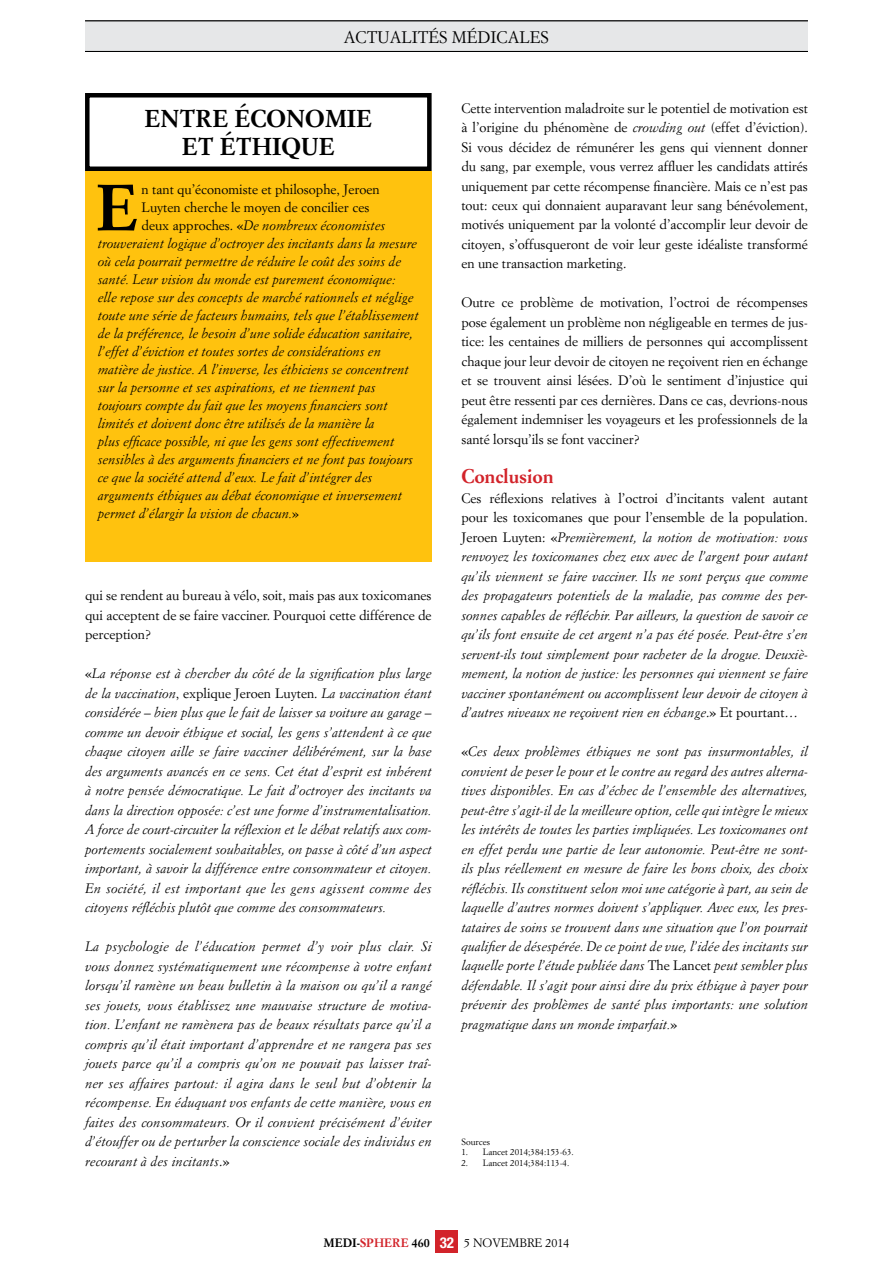
<style>
.page{position:relative;width:893px;height:1263px;background:#fff}
.page>*{position:absolute;margin:0;border:0;box-sizing:border-box;transform-origin:0 0}
.t1{font:700 63.9px "Simoncini Garamond";color:#000}
.t2{font:700 24px/28.8px "Simoncini Garamond";color:#000;text-align:center}
.t3{font:700 19.5px "Simoncini Garamond";color:#d2232a}
.t4{font:16.5px "Simoncini Garamond";color:#000}
.t5{font:italic 13.5px/19.5px "Simoncini Garamond";color:#000;text-align:justify}
.t6{font:13.5px/19.5px "Simoncini Garamond";color:#000;text-align:justify}
.t7{font:700 12px "Simoncini Garamond";color:#000}
.t8{font:12px "Simoncini Garamond";color:#000}
.t9{font:9px "Simoncini Garamond";color:#000}
.s1{font-style:normal}
.s2{font-style:italic}
.s3{color:#d2232a}
.s4{font-family:"Helvetica Neue";font-stretch:condensed;font-size:15px;color:#fff}
</style>
<div class="page">
<div style="left:436px;top:1231px;width:22px;height:22px;background:#d2232a"></div>
<div style="left:85px;top:21px;width:723px;height:30px;background:#e6e7e8"></div>
<hr style="left:85px;top:21px;width:723px;height:1px;background:#000">
<hr style="left:85px;top:51px;width:723px;height:1px;background:#000">
<div style="left:85px;top:93px;width:347px;height:78px;border:4px solid #000"></div>
<div style="left:85px;top:171px;width:347px;height:390px;background:#ffc20e"></div>
<p class="t4" style="left:344px;top:27px;width:207px">ACTUALITÉS MÉDICALES</p>
<h2 class="t2" style="left:144px;top:104px;width:229px">ENTRE ÉCONOMIE<br>ET ÉTHIQUE</h2>
<h1 class="t1" style="left:96px;top:168px;width:44px">E</h1>
<p class="t6" style="left:142px;top:180px;width:240px">n tant qu’économiste et philosophe, Jeroen</p>
<p class="t6" style="left:142px;top:198px;width:229px">Luyten cherche le moyen de concilier ces</p>
<p class="t5" style="left:142px;top:216px;width:245px"><span class="s1">deux approches. «</span>De nombreux économistes</p>
<p class="t5" style="left:98px;top:234px;width:321px">trouveraient logique d’octroyer des incitants dans la mesure</p>
<p class="t5" style="left:98px;top:252px;width:305px">où cela pourrait permettre de réduire le coût des soins de</p>
<p class="t5" style="left:98px;top:270px;width:299px">santé. Leur vision du monde est purement économique:</p>
<p class="t5" style="left:98px;top:288px;width:317px">elle repose sur des concepts de marché rationnels et néglige</p>
<p class="t5" style="left:98px;top:306px;width:322px">toute une série de facteurs humains, tels que l’établissement</p>
<p class="t5" style="left:98px;top:324px;width:317px">de la préférence, le besoin d’une solide éducation sanitaire,</p>
<p class="t5" style="left:98px;top:342px;width:285px">l’effet d’éviction et toutes sortes de considérations en</p>
<p class="t5" style="left:98px;top:360px;width:312px">matière de justice. A l’inverse, les éthiciens se concentrent</p>
<p class="t5" style="left:98px;top:378px;width:279px">sur la personne et ses aspirations, et ne tiennent pas</p>
<p class="t5" style="left:98px;top:396px;width:291px">toujours compte du fait que les moyens financiers sont</p>
<p class="t5" style="left:98px;top:414px;width:278px">limités et doivent donc être utilisés de la manière la</p>
<p class="t5" style="left:98px;top:432px;width:298px">plus efficace possible, ni que les gens sont effectivement</p>
<p class="t5" style="left:98px;top:450px;width:317px">sensibles à des arguments financiers et ne font pas toujours</p>
<p class="t5" style="left:98px;top:468px;width:276px">ce que la société attend d’eux. Le fait d’intégrer des</p>
<p class="t5" style="left:98px;top:486px;width:306px">arguments éthiques au débat économique et inversement</p>
<p class="t5" style="left:98px;top:504px;width:203px">permet d’élargir la vision de chacun.<span class="s1">»</span></p>
<p class="t6" style="left:85px;top:585px;width:348px">qui se rendent au bureau à vélo, soit, mais pas aux toxicomanes qui acceptent de se faire vacciner. Pourquoi cette différence de perception?</p>
<p class="t5" style="left:85px;top:663px;width:348px"><span class="s1">«</span>La réponse est à chercher du côté de la signification plus large de la vaccination<span class="s1">, explique Jeroen Luyten.</span> La vaccination étant considérée – bien plus que le fait de laisser sa voiture au garage – comme un devoir éthique et social, les gens s’attendent à ce que chaque citoyen aille se faire vacciner délibérément, sur la base des arguments avancés en ce sens. Cet état d’esprit est inhérent à notre pensée démocratique. Le fait d’octroyer des incitants va dans la direction opposée: c’est une forme d’instrumentalisation.<br>A force de court-circuiter la réflexion et le débat relatifs aux com&shy;portements socialement souhaitables, on passe à côté d’un aspect important, à savoir la différence entre consommateur et citoyen.<br>En société, il est important que les gens agissent comme des citoyens réfléchis plutôt que comme des consommateurs.</p>
<p class="t5" style="left:85px;top:936px;width:348px">La psychologie de l’éducation permet d’y voir plus clair. Si vous donnez systématiquement une récompense à votre enfant lorsqu’il ramène un beau bulletin à la maison ou qu’il a rangé ses jouets, vous établissez une mauvaise structure de motiva&shy;tion. L’enfant ne ramènera pas de beaux résultats parce qu’il a compris qu’il était important d’apprendre et ne rangera pas ses jouets parce qu’il a compris qu’on ne pouvait pas laisser traî&shy;ner ses affaires partout: il agira dans le seul but d’obtenir la récompense. En éduquant vos enfants de cette manière, vous en faites des consommateurs. Or il convient précisément d’éviter d’étouffer ou de perturber la conscience sociale des individus en recourant à des incitants<span class="s1">.»</span></p>
<p class="t6" style="left:461px;top:98px;width:348px">Cette intervention maladroite sur le potentiel de motivation est à l’origine du phénomène de <span class="s2">crowding out</span> (effet d’éviction).<br>Si vous décidez de rémunérer les gens qui viennent donner du sang, par exemple, vous verrez affluer les candidats attirés uniquement par cette récompense financière. Mais ce n’est pas tout: ceux qui donnaient auparavant leur sang bénévolement, motivés uniquement par la volonté d’accomplir leur devoir de citoyen, s’offusqueront de voir leur geste idéaliste transformé en une transaction marketing.</p>
<p class="t6" style="left:461px;top:293px;width:348px">Outre ce problème de motivation, l’octroi de récompenses pose également un problème non négligeable en termes de jus&shy;tice: les centaines de milliers de personnes qui accomplissent chaque jour leur devoir de citoyen ne reçoivent rien en échange et se trouvent ainsi lésées. D’où le sentiment d’injustice qui peut être ressenti par ces dernières. Dans ce cas, devrions-nous également indemniser les voyageurs et les professionnels de la santé lorsqu’ils se font vacciner?</p>
<h3 class="t3" style="left:461px;top:464px;width:94px">Conclusion</h3>
<p class="t5" style="left:461px;top:488px;width:348px"><span class="s1">Ces réflexions relatives à l’octroi d’incitants valent autant pour les toxicomanes que pour l’ensemble de la population.<br>Jeroen Luyten: «</span>Premièrement, la notion de motivation: vous renvoyez les toxicomanes chez eux avec de l’argent pour autant qu’ils viennent se faire vacciner. Ils ne sont perçus que comme des propagateurs potentiels de la maladie, pas comme des per&shy;sonnes capables de réfléchir. Par ailleurs, la question de savoir ce qu’ils font ensuite de cet argent n’a pas été posée. Peut-être s’en servent-ils tout simplement pour racheter de la drogue. Deuxiè&shy;mement, la notion de justice: les personnes qui viennent se faire vacciner spontanément ou accomplissent leur devoir de citoyen à d’autres niveaux ne reçoivent rien en échange<span class="s1">.» Et pourtant…</span></p>
<p class="t5" style="left:461px;top:741px;width:348px"><span class="s1">«</span>Ces deux problèmes éthiques ne sont pas insurmontables, il convient de peser le pour et le contre au regard des autres alterna&shy;tives disponibles. En cas d’échec de l’ensemble des alternatives, peut-être s’agit-il de la meilleure option, celle qui intègre le mieux les intérêts de toutes les parties impliquées. Les toxicomanes ont en effet perdu une partie de leur autonomie. Peut-être ne sont&shy;ils plus réellement en mesure de faire les bons choix, des choix réfléchis. Ils constituent selon moi une catégorie à part, au sein de laquelle d’autres normes doivent s’appliquer. Avec eux, les pres&shy;tataires de soins se trouvent dans une situation que l’on pourrait qualifier de désespérée. De ce point de vue, l’idée des incitants sur laquelle porte l’étude publiée dans <span class="s1">The Lancet</span> peut sembler plus défendable. Il s’agit pour ainsi dire du prix éthique à payer pour prévenir des problèmes de santé plus importants: une solution pragmatique dans un monde imparfait.<span class="s1">»</span></p>
<p class="t9" style="left:461px;top:1136px;width:30px">Sources</p>
<p class="t9" style="left:461px;top:1146px;width:114px">1. Lancet 2014;384:153-63.</p>
<p class="t9" style="left:461px;top:1157px;width:109px">2. Lancet 2014;384:113-4.</p>
<p class="t7" style="left:324px;top:1235px;width:132px">MEDI-<span class="s3">SPHERE</span> 460 <span class="s4">32</span></p>
<p class="t8" style="left:464px;top:1235px;width:107px">5 NOVEMBRE 2014</p>
</div>
